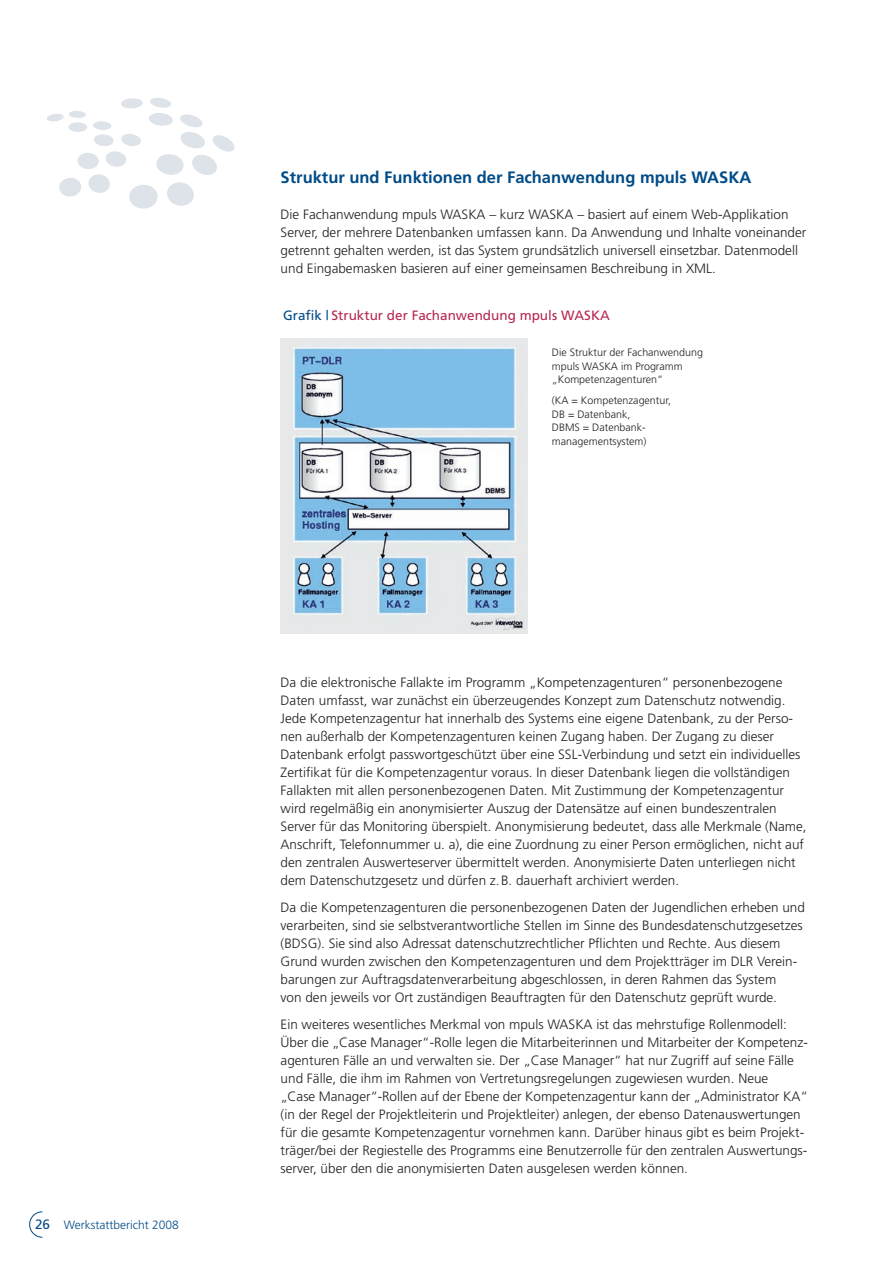
<style>
.page{position:relative;width:893px;height:1263px;background:#fff}
.page>*{position:absolute;margin:0;border:0;box-sizing:border-box;transform-origin:0 0}
.t1{font:700 16.5px "Frutiger";color:#004b87}
.t2{font:300 13.5px/18px "Frutiger";color:#231f20}
.t3{font:13.5px "Frutiger";color:#b62750}
.t4{font:12px "Frutiger";color:#b62750}
.t5{font:300 12px "Frutiger";color:#004b87}
.t6{font:300 10.65px/13.4px "Frutiger";color:#231f20}
.s1{color:#004b87}
.s2{font-weight:400;font-size:13.5px}
</style>
<div class="page">
<svg style="left:29px;top:1211px;width:14px;height:27px"></svg>
<svg style="left:47px;top:98px;width:188px;height:111px"></svg>
<img style="left:281px;top:338px;width:246px;height:296px">
<p class="t1" style="left:281px;top:167px;width:472px">Struktur und Funktionen der Fachanwendung mpuls WASKA</p>
<p class="t2" style="left:281px;top:205px;width:527px">Die Fachanwendung mpuls WASKA – kurz WASKA – basiert auf einem Web-Applikation Server, der mehrere Datenbanken umfassen kann. Da Anwendung und Inhalte voneinander getrennt gehalten werden, ist das System grundsätzlich universell einsetzbar. Datenmodell und Eingabemasken basieren auf einer gemeinsamen Beschreibung in XML.</p>
<p class="t4" style="left:264px;top:302px;width:293px"><span class="s1">Grafik |</span> Struktur der Fachanwendung mpuls WASKA</p>
<p class="t3" style="left:283px;top:307px;width:328px"><span class="s1">Grafik |</span> Struktur der Fachanwendung mpuls WASKA</p>
<p class="t6" style="left:552px;top:346px;width:153px">Die Struktur der Fachanwendung mpuls WASKA im Programm „Kompetenzagenturen“</p>
<p class="t6" style="left:552px;top:394px;width:121px">(KA = Kompetenzagentur,<br>DB = Datenbank,<br>DBMS = Datenbank&shy;managementsystem)</p>
<p class="t5" style="left:35px;top:1218px;width:145px"><span class="s2">26</span> Werkstattbericht 2008</p>
<p class="t2" style="left:281px;top:673px;width:527px">Da die elektronische Fallakte im Programm „Kompetenzagenturen“ personenbezogene Daten umfasst, war zunächst ein überzeugendes Konzept zum Datenschutz notwendig.<br>Jede Kompetenzagentur hat innerhalb des Systems eine eigene Datenbank, zu der Perso&shy;nen außerhalb der Kompetenzagenturen keinen Zugang haben. Der Zugang zu dieser Datenbank erfolgt passwortgeschützt über eine SSL-Verbindung und setzt ein individuelles Zertifikat für die Kompetenzagentur voraus. In dieser Datenbank liegen die vollständigen Fallakten mit allen personenbezogenen Daten. Mit Zustimmung der Kompetenzagentur wird regelmäßig ein anonymisierter Auszug der Datensätze auf einen bundeszentralen Server für das Monitoring überspielt. Anonymisierung bedeutet, dass alle Merkmale (Name, Anschrift, Telefonnummer u. a), die eine Zuordnung zu einer Person ermöglichen, nicht auf den zentralen Auswerteserver übermittelt werden. Anonymisierte Daten unterliegen nicht dem Datenschutzgesetz und dürfen z.B. dauerhaft archiviert werden.</p>
<p class="t2" style="left:281px;top:898px;width:526px">Da die Kompetenzagenturen die personenbezogenen Daten der Jugendlichen erheben und verarbeiten, sind sie selbstverantwortliche Stellen im Sinne des Bundesdatenschutzgesetzes (BDSG). Sie sind also Adressat datenschutzrechtlicher Pflichten und Rechte. Aus diesem Grund wurden zwischen den Kompetenzagenturen und dem Projektträger im DLR Verein&shy;barungen zur Auftragsdatenverarbeitung abgeschlossen, in deren Rahmen das System<br>von den jeweils vor Ort zuständigen Beauftragten für den Datenschutz geprüft wurde.</p>
<p class="t2" style="left:281px;top:1015px;width:529px">Ein weiteres wesentliches Merkmal von mpuls WASKA ist das mehrstufige Rollenmodell:<br>Über die „Case Manager“-Rolle legen die Mitarbeiterinnen und Mitarbeiter der Kompetenz&shy;agenturen Fälle an und verwalten sie. Der „Case Manager“ hat nur Zugriff auf seine Fälle und Fälle, die ihm im Rahmen von Vertretungsregelungen zugewiesen wurden. Neue<br>„Case Manager“-Rollen auf der Ebene der Kompetenzagentur kann der „Administrator KA“ (in der Regel der Projektleiterin und Projektleiter) anlegen, der ebenso Datenauswertungen für die gesamte Kompetenzagentur vornehmen kann. Darüber hinaus gibt es beim Projekt&shy;träger/bei der Regiestelle des Programms eine Benutzerrolle für den zentralen Auswertungs&shy;server, über den die anonymisierten Daten ausgelesen werden können.</p>
</div>
